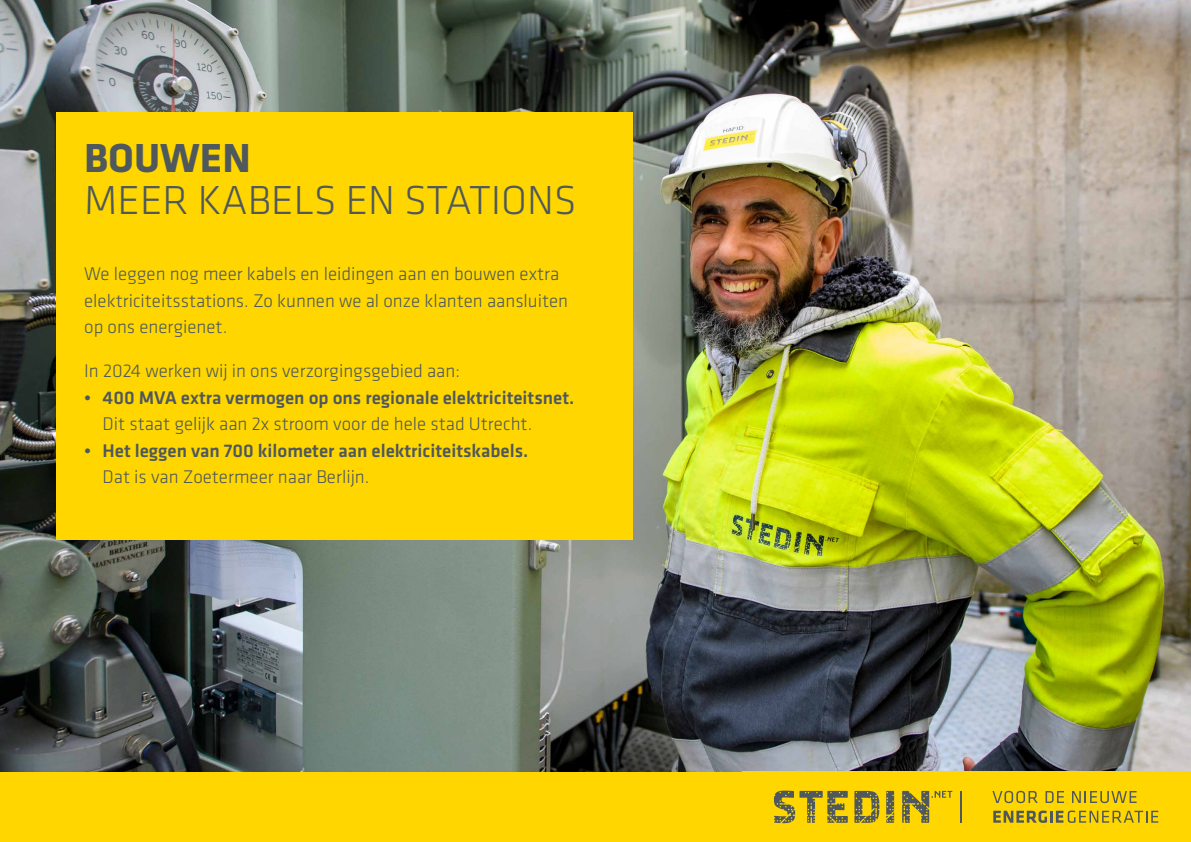
<style>
.page{position:relative;width:1191px;height:842px;background:#fff}
.page>*{position:absolute;margin:0;border:0;box-sizing:border-box;transform-origin:0 0}
.t1{font:300 42px "Klavika";color:#4e585d}
.t2{font:700 42px "Klavika";color:#4e585d}
.t3{font:300 19px/26.6px "Klavika";color:#4e585d}
.t4{font:500 19px "Klavika";color:#4e585d}
</style>
<div class="page">
<img style="left:0;top:0;width:1191px;height:772px">
<div style="left:56px;top:112px;width:577px;height:427px;background:#ffd600"></div>
<div style="left:0;top:772px;width:1191px;height:70px;background:#ffd600"></div>
<svg style="left:886px;top:791px;width:8px;height:32px"></svg>
<svg style="left:854px;top:791px;width:25px;height:32px"></svg>
<svg style="left:774px;top:791px;width:73px;height:32px"></svg>
<svg style="left:902px;top:791px;width:50px;height:32px"></svg>
<svg style="left:992px;top:791px;width:45px;height:12px"></svg>
<svg style="left:1045px;top:791px;width:19px;height:12px"></svg>
<svg style="left:1072px;top:791px;width:64px;height:12px"></svg>
<svg style="left:993px;top:810px;width:165px;height:13px"></svg>
<hr style="left:960px;top:791px;width:1px;height:32px;background:#4e585d">
<h1 class="t2" style="left:84px;top:135px;width:168px">BOUWEN</h1>
<h1 class="t1" style="left:84px;top:177px;width:494px">MEER KABELS EN STATIONS</h1>
<p class="t3" style="left:84px;top:261px;width:485px">We leggen nog meer kabels en leidingen aan en bouwen extra elektriciteitsstations. Zo kunnen we al onze klanten aansluiten op ons energienet.</p>
<p class="t3" style="left:84px;top:358px;width:377px">In 2024 werken wij in ons verzorgingsgebied aan:</p>
<p class="t4" style="left:84px;top:387px;width:491px">• 400 MVA extra vermogen op ons regionale elektriciteitsnet.</p>
<p class="t3" style="left:103px;top:411px;width:431px">Dit staat gelijk aan 2x stroom voor de hele stad Utrecht.</p>
<p class="t4" style="left:84px;top:440px;width:446px">• Het leggen van 700 kilometer aan elektriciteitskabels.</p>
<p class="t3" style="left:103px;top:464px;width:268px">Dat is van Zoetermeer naar Berlijn.</p>
</div>
